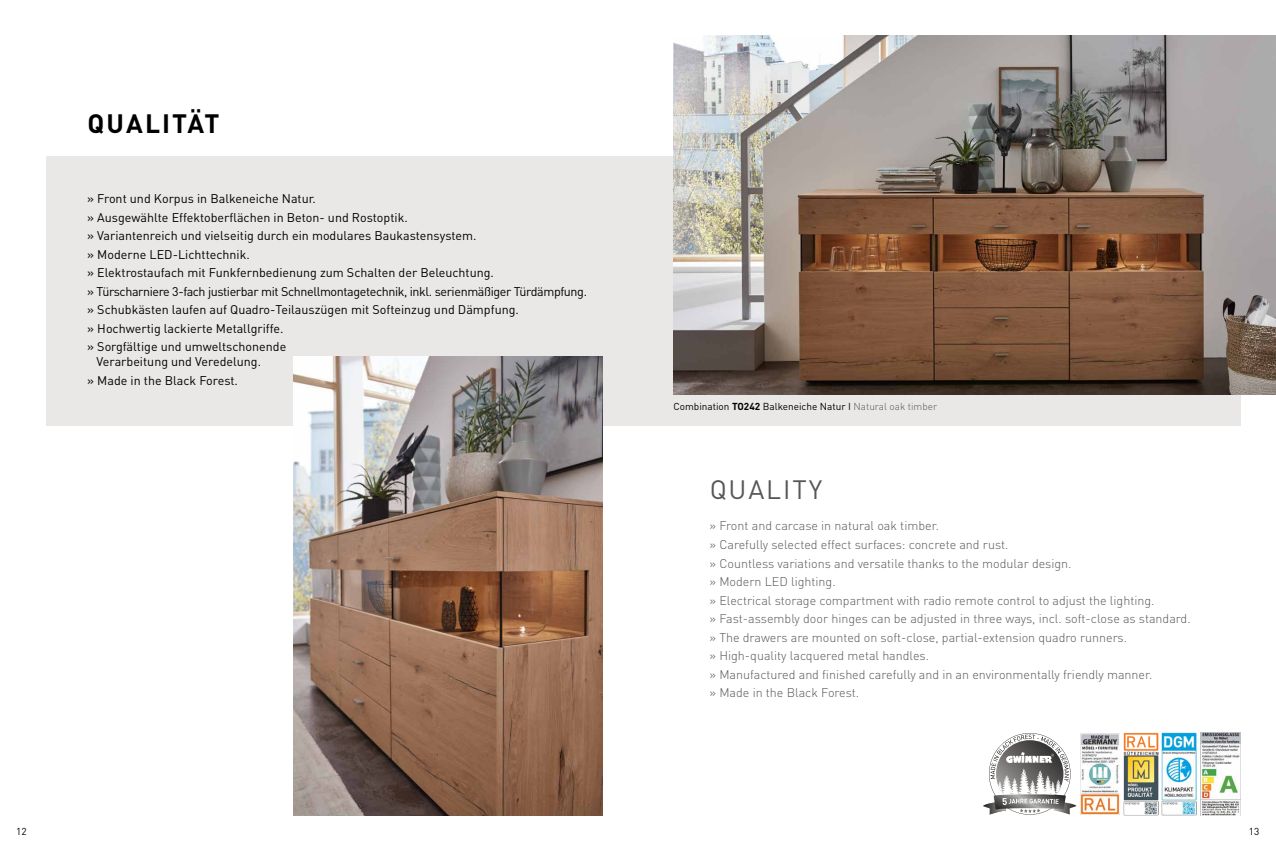
<style>
.page{position:relative;width:1276px;height:851px;background:#fff}
.page>*{position:absolute;margin:0;border:0;box-sizing:border-box;transform-origin:0 0}
.t1{font:700 26.25px "DIN Pro";letter-spacing:.08em;color:#000}
.t2{font:26.25px "DIN Pro";letter-spacing:.07em;color:#575756}
.t3{font:300 12.5px/18.5px "DIN Pro";color:#575756}
.t4{font:12.5px/18.5px "DIN Pro";color:#000}
.t5{font:10px "DIN Pro";color:#000}
.s1{font-weight:700}
.s2{font-weight:300;color:#575756}
</style>
<div class="page">
<div style="left:46px;top:155px;width:1194px;height:270px;background:#eae8e6"></div>
<img style="left:293px;top:356px;width:309px;height:459px">
<img style="left:673px;top:35px;width:603px;height:360px">
<img style="left:1123px;top:732px;width:35px;height:83px">
<img style="left:1161px;top:732px;width:35px;height:83px">
<img style="left:1200px;top:732px;width:40px;height:83px">
<img style="left:1080px;top:733px;width:39px;height:81px">
<svg style="left:983px;top:733px;width:93px;height:81px"></svg>
<h1 class="t1" style="left:88px;top:101px;width:134px">QUALITÄT</h1>
<p class="t4" style="left:87px;top:189px;width:501px">» Front und Korpus in Balkeneiche Natur.<br>» Ausgewählte Effektoberflächen in Beton- und Rostoptik.<br>» Variantenreich und vielseitig durch ein modulares Baukastensystem.<br>» Moderne LED-Lichttechnik.<br>» Elektrostaufach mit Funkfernbedienung zum Schalten der Beleuchtung.<br>» Türscharniere 3-fach justierbar mit Schnellmontagetechnik, inkl. serienmäßiger Türdämpfung. » Schubkästen laufen auf Quadro-Teilauszügen mit Softeinzug und Dämpfung.<br>» Hochwertig lackierte Metallgriffe.<br>» Sorgfältige und umweltschonende</p>
<p class="t4" style="left:87px;top:352px;width:175px;text-indent:9px">Verarbeitung und Veredelung. » Made in the Black Forest.</p>
<p class="t5" style="left:673px;top:399px;width:265px">Combination <span class="s1">TO242</span> Balkeneiche Natur I <span class="s2">Natural oak timber</span></p>
<h1 class="t2" style="left:710px;top:472px;width:114px">QUALITY</h1>
<p class="t3" style="left:709px;top:515px;width:482px">» Front and carcase in natural oak timber.<br>» Carefully selected effect surfaces: concrete and rust.<br>» Countless variations and versatile thanks to the modular design.<br>» Modern LED lighting.<br>» Electrical storage compartment with radio remote control to adjust the lighting.<br>» Fast-assembly door hinges can be adjusted in three ways, incl. soft-close as standard. » The drawers are mounted on soft-close, partial-extension quadro runners.<br>» High-quality lacquered metal handles.<br>» Manufactured and finished carefully and in an environmentally friendly manner.<br>» Made in the Black Forest.</p>
<p class="t5" style="left:16px;top:824px;width:12px">12</p>
<p class="t5" style="left:1248px;top:824px;width:12px">13</p>
</div>
